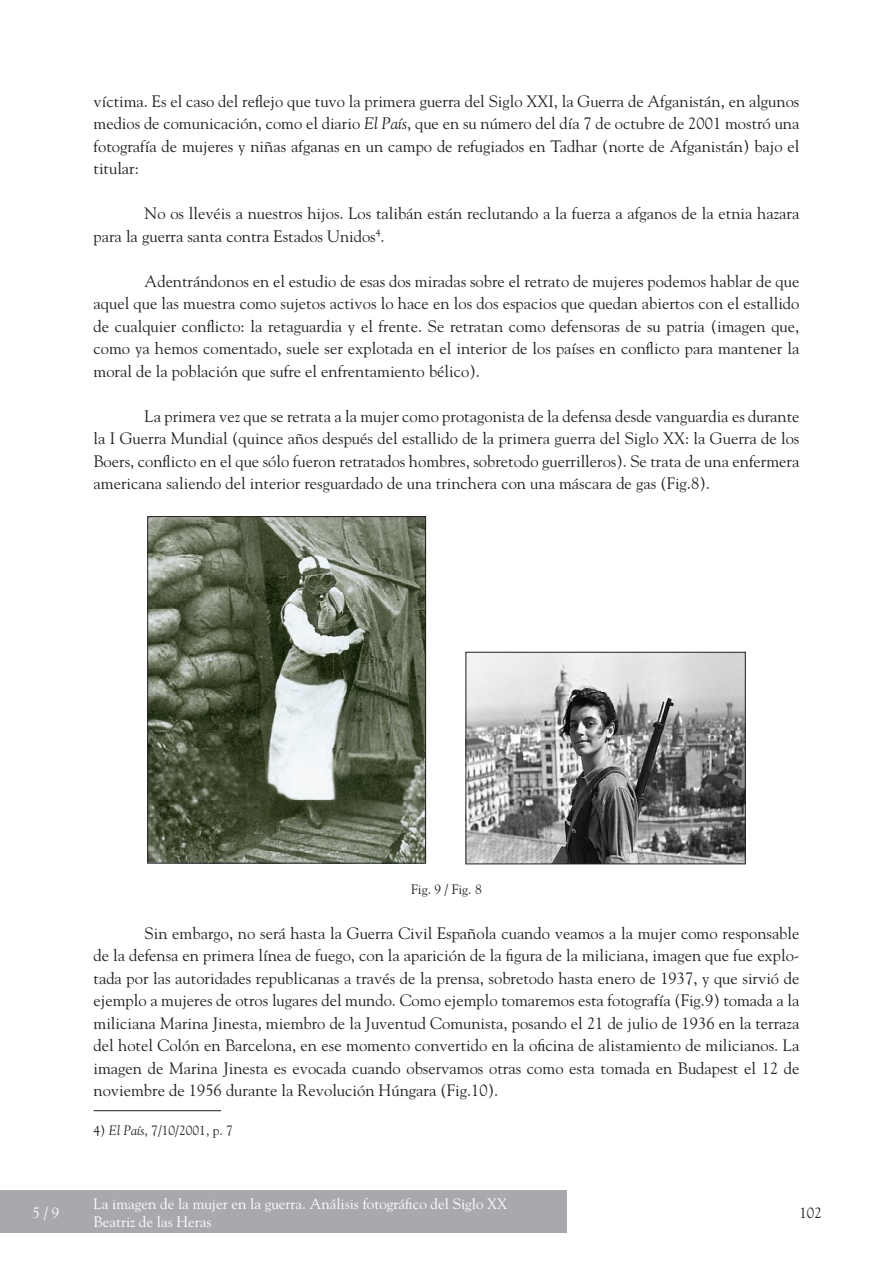
<style>
.page{position:relative;width:893px;height:1263px;background:#fff}
.page>*{position:absolute;margin:0;border:0;box-sizing:border-box;transform-origin:0 0}
.Base{font:16.5px/22.5px "Goudy";color:#231f20;text-align:justify}
.Nota_pié_de_página{font:16.5px/22.5px "Goudy";color:#231f20;text-align:justify}
.Base-2{font:15px "Goudy";color:#fff}
.Base-3{font:15px "Goudy";color:#231f20}
.Nota_pié_de_página-2{font:13.5px "Goudy";color:#231f20}
.Pie_de_foto{font:13.5px "Goudy";color:#231f20}
.s1{font-style:italic}
</style>
<div class="page">
<div style="left:0;top:1191px;width:567px;height:42px;background:#a8a9ad"></div>
<hr style="left:94px;top:1110px;width:127px;height:1px;background:#231f20">
<img style="left:150px;top:518px;width:274px;height:343px">
<div style="left:148px;top:516px;width:278px;height:347px;border:1px solid #231f20"></div>
<img style="left:468px;top:654px;width:275px;height:208px">
<div style="left:466px;top:652px;width:279px;height:212px;border:1px solid #231f20"></div>
<p class="Nota_pié_de_página" style="left:94px;top:89px;width:707px">víctima. Es el caso del reflejo que tuvo la primera guerra del Siglo XXI, la Guerra de Afganistán, en algunos medios de comunicación, como el diario <span class="s1">El País</span>, que en su número del día 7 de octubre de 2001 mostró una fotografía de mujeres y niñas afganas en un campo de refugiados en Tadhar (norte de Afganistán) bajo el titular:</p>
<p class="Base" style="left:94px;top:202px;width:707px;text-indent:51px">No os llevéis a nuestros hijos. Los talibán están reclutando a la fuerza a afganos de la etnia hazara para la guerra santa contra Estados Unidos<sup>4</sup>.</p>
<p class="Base" style="left:94px;top:269px;width:707px;text-indent:51px">Adentrándonos en el estudio de esas dos miradas sobre el retrato de mujeres podemos hablar de que aquel que las muestra como sujetos activos lo hace en los dos espacios que quedan abiertos con el estallido de cualquier conflicto: la retaguardia y el frente. Se retratan como defensoras de su patria (imagen que, como ya hemos comentado, suele ser explotada en el interior de los países en conflicto para mantener la moral de la población que sufre el enfrentamiento bélico).</p>
<p class="Base" style="left:94px;top:404px;width:707px;text-indent:51px">La primera vez que se retrata a la mujer como protagonista de la defensa desde vanguardia es durante la I Guerra Mundial (quince años después del estallido de la primera guerra del Siglo XX: la Guerra de los Boers, conflicto en el que sólo fueron retratados hombres, sobretodo guerrilleros). Se trata de una enfermera americana saliendo del interior resguardado de una trinchera con una máscara de gas (Fig.8).</p>
<p class="Pie_de_foto" style="left:411px;top:881px;width:72px">Fig. 9 / Fig. 8</p>
<p class="Base" style="left:94px;top:921px;width:707px;text-indent:51px">Sin embargo, no será hasta la Guerra Civil Española cuando veamos a la mujer como responsable de la defensa en primera línea de fuego, con la aparición de la figura de la miliciana, imagen que fue explo&shy;tada por las autoridades republicanas a través de la prensa, sobretodo hasta enero de 1937, y que sirvió de ejemplo a mujeres de otros lugares del mundo. Como ejemplo tomaremos esta fotografía (Fig.9) tomada a la miliciana Marina Jinesta, miembro de la Juventud Comunista, posando el 21 de julio de 1936 en la terraza del hotel Colón en Barcelona, en ese momento convertido en la oficina de alistamiento de milicianos. La imagen de Marina Jinesta es evocada cuando observamos otras como esta tomada en Budapest el 12 de noviembre de 1956 durante la Revolución Húngara (Fig.10).</p>
<p class="Nota_pié_de_página-2" style="left:94px;top:1122px;width:141px">4) <span class="s1">El País</span>, 7/10/2001, p. 7</p>
<p class="Base-2" style="left:94px;top:1194px;width:415px">La imagen de la mujer en la guerra. Análisis fotográfico del Siglo XX</p>
<p class="Base-2" style="left:94px;top:1212px;width:119px">Beatriz de las Heras</p>
<p class="Base-2" style="left:33px;top:1203px;width:28px">5 / 9</p>
<p class="Base-3" style="left:799px;top:1203px;width:24px">102</p>
</div>
